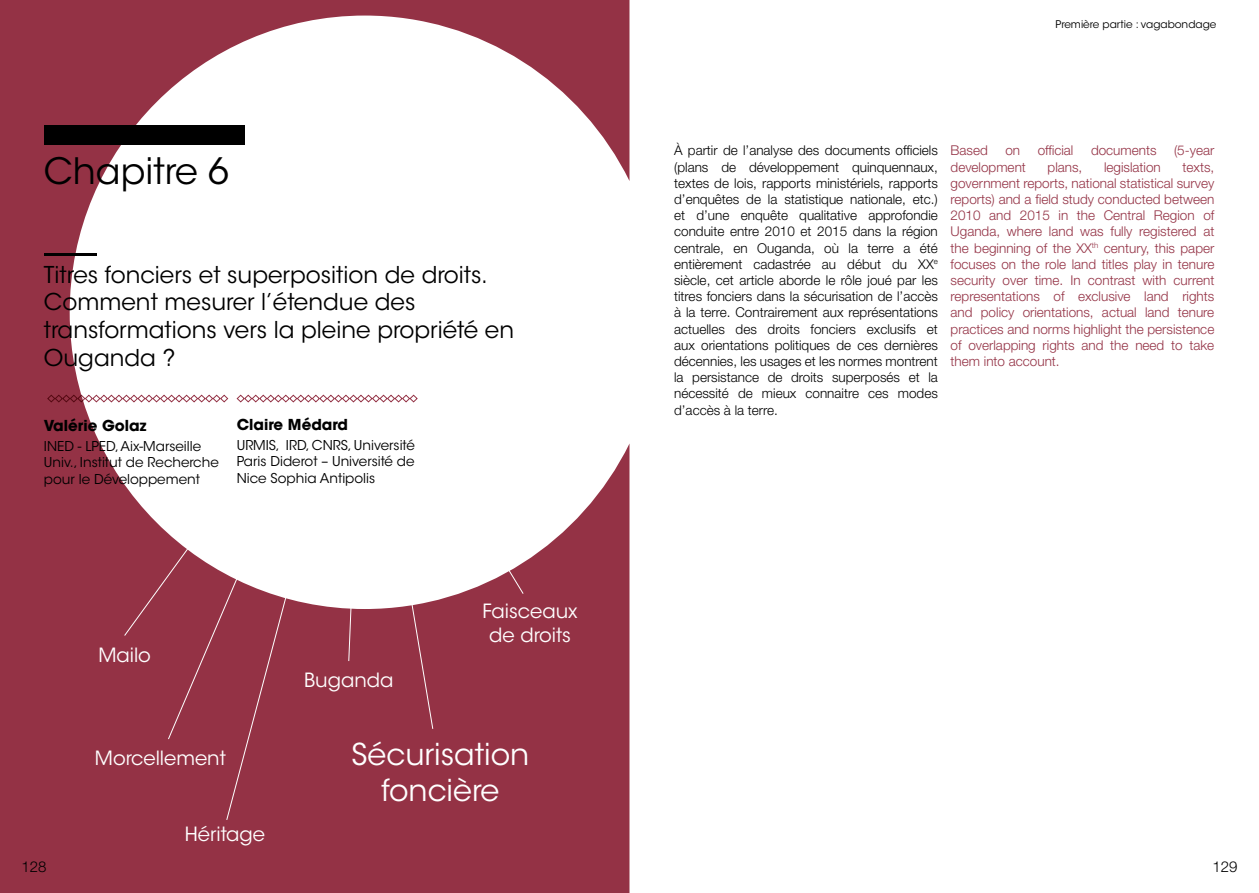
<style>
.page{position:relative;width:1259px;height:893px;background:#fff}
.page>*{position:absolute;margin:0;border:0;box-sizing:border-box;transform-origin:0 0}
.t1{font:36.15px "ITC Avant Garde Std";color:#000}
.t2{font:30px/36px "ITC Avant Garde Std";color:#fff;text-align:center}
.t3{font:23.1px/27.6px "ITC Avant Garde Std";color:#000}
.t4{font:19.5px/23.4px "ITC Avant Garde Std";color:#fff;text-align:center}
.t5{font:700 15px "ITC Avant Garde Std";color:#000}
.t6{font:300 15px "Helvetica Neue LT Std";color:#000}
.t7{font:300 13.5px/16.2px "Helvetica Neue LT Std";color:#000;text-align:justify}
.t8{font:300 13.5px/16.2px "Helvetica Neue LT Std";color:#943245;text-align:justify}
.t9{font:13.5px/16.2px "ITC Avant Garde Std";color:#000;text-align:justify}
.t10{font:10.5px "ITC Avant Garde Std";color:#000}
</style>
<div class="page">
<svg style="left:0;top:0;width:629px;height:893px;fill:#943245"></svg>
<div style="left:44px;top:125px;width:200px;height:20px;background:#000"></div>
<hr style="left:44px;top:253px;width:52px;height:2px;background:#000">
<div style="left:167px;top:637px;width:178px;height:103px;background:#943245"></div>
<div style="left:226px;top:637px;width:114px;height:184px;background:#943245"></div>
<svg style="left:124px;top:314px;width:112px;height:323px"></svg>
<svg style="left:47px;top:394px;width:182px;height:9px"></svg>
<svg style="left:236px;top:309px;width:288px;height:421px"></svg>
<h1 class="t1" style="left:44px;top:149px;width:187px">Chapitre 6</h1>
<h3 class="t3" style="left:44px;top:261px;width:471px">Titres fonciers et superposition de droits.<br>Comment mesurer l’étendue des transformations vers la pleine propriété en<br>Ouganda ?</h3>
<p class="t5" style="left:44px;top:416px;width:104px">Valérie Golaz</p>
<p class="t9" style="left:44px;top:438px;width:176px;text-align:left">INED - LPED, Aix-Marseille<br>Univ., Institut de Recherche pour le Développement</p>
<p class="t5" style="left:237px;top:414px;width:113px">Claire Médard</p>
<p class="t9" style="left:237px;top:437px;width:180px">URMIS, IRD, CNRS, Université Paris Diderot – Université de Nice Sophia Antipolis</p>
<h3 class="t4" style="left:98px;top:643px;width:54px">Mailo</h3>
<h3 class="t4" style="left:95px;top:747px;width:132px">Morcellement</h3>
<h3 class="t4" style="left:304px;top:669px;width:91px">Buganda</h3>
<h3 class="t4" style="left:482px;top:600px;width:97px">Faisceaux de droits</h3>
<h2 class="t2" style="left:351px;top:737px;width:179px">Sécurisation foncière</h2>
<h3 class="t4" style="left:185px;top:823px;width:82px">Héritage</h3>
<p class="t10" style="left:1055px;top:17px;width:162px">Première partie : vagabondage</p>
<p class="t7" style="left:674px;top:142px;width:265px">À partir de l’analyse des documents officiels (plans de développement quinquennaux, textes de lois, rapports ministériels, rapports d’enquêtes de la statistique nationale, etc.) et d’une enquête qualitative approfondie conduite entre 2010 et 2015 dans la région centrale, en Ouganda, où la terre a été entièrement cadastrée au début du XX<sup>e </sup>siècle, cet article aborde le rôle joué par les titres fonciers dans la sécurisation de l’accès à la terre. Contrairement aux représentations actuelles des droits fonciers exclusifs et aux orientations politiques de ces dernières décennies, les usages et les normes montrent la persistance de droits superposés et la nécessité de mieux connaitre ces modes d’accès à la terre.</p>
<p class="t8" style="left:950px;top:142px;width:39px">Based</p>
<p class="t8" style="left:1005px;top:142px;width:16px">on</p>
<p class="t8" style="left:1037px;top:142px;width:37px">official</p>
<p class="t8" style="left:1091px;top:142px;width:67px">documents</p>
<p class="t8" style="left:1174px;top:142px;width:42px">(5-year</p>
<p class="t8" style="left:950px;top:158px;width:77px">development</p>
<p class="t8" style="left:1047px;top:158px;width:36px">plans,</p>
<p class="t8" style="left:1104px;top:158px;width:58px">legislation</p>
<p class="t8" style="left:950px;top:158px;width:265px;text-indent:232px">texts, government reports, national statistical survey reports) and a field study conducted between 2010 and 2015 in the Central Region of Uganda, where land was fully registered at the beginning of the XX<sup>th</sup> century, this paper focuses on the role land titles play in tenure security over time. In contrast with current representations of exclusive land rights and policy orientations, actual land tenure practices and norms highlight the persistence of overlapping rights and the need to take them into account.</p>
<p class="t6" style="left:22px;top:857px;width:27px">128</p>
<p class="t6" style="left:1212px;top:857px;width:27px">129</p>
</div>
